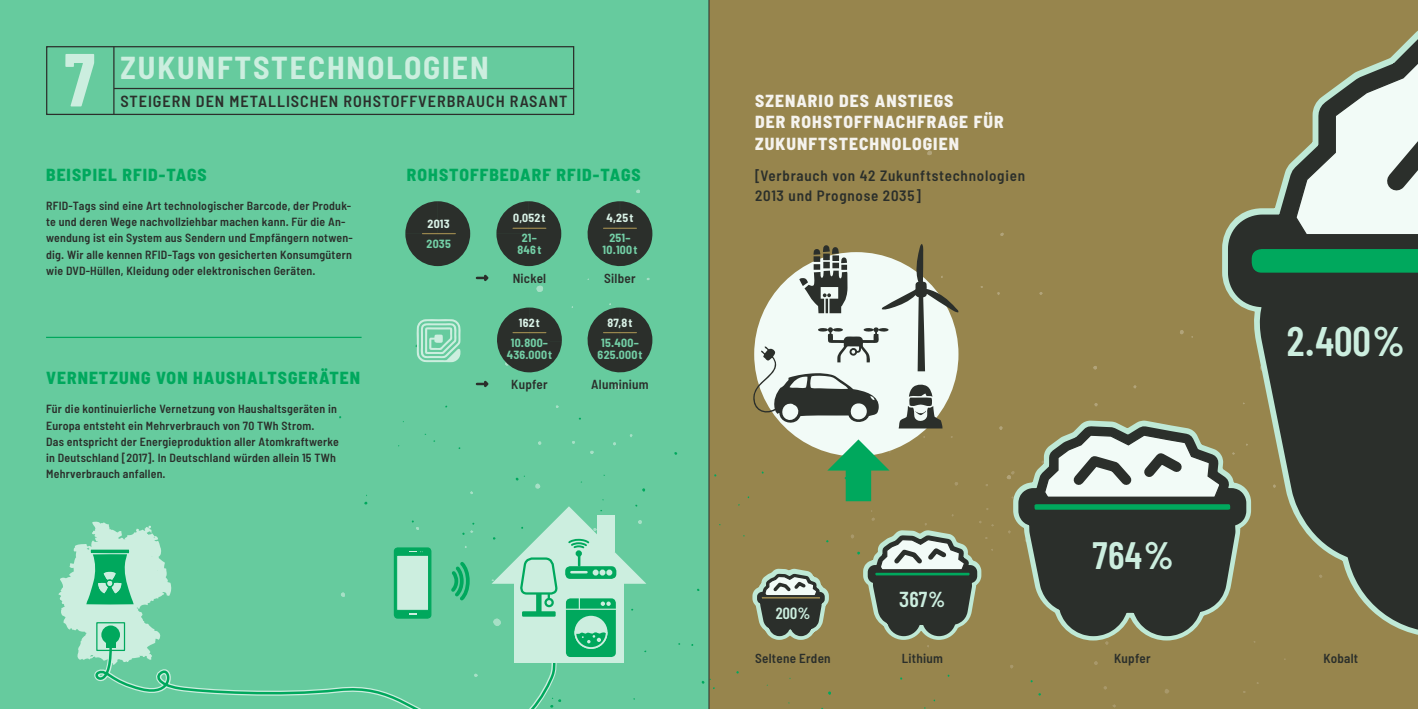
<style>
.page{position:relative;width:1418px;height:709px;background:#fff}
.page>*{position:absolute;margin:0;border:0;box-sizing:border-box;transform-origin:0 0}
.t1{font:700 75px "Barlow Condensed";color:#cceedf}
.t2{font:600 41.38px "Barlow Condensed";color:#cceedf}
.t3{font:600 38.25px "Barlow Condensed";color:#cceedf}
.t4{font:700 semi-condensed 31.75px "Barlow";letter-spacing:.06em;color:#cceedf}
.t5{font:600 21.75px "Barlow Condensed";color:#cceedf}
.t6{font:800 semi-condensed 17.5px "Barlow";letter-spacing:.06em;color:#00a85d}
.t7{font:800 semi-condensed 17.5px/21.2px "Barlow";letter-spacing:.06em;color:#f5f3ee}
.t8{font:600 16.25px "Barlow Condensed";color:#cceedf}
.t9{font:600 semi-condensed 16.12px "Barlow";letter-spacing:.06em;color:#2b2f2b}
.t10{font:600 semi-condensed 15px/20px "Barlow";letter-spacing:.05em;color:#2b2f2b}
.t11{font:600 semi-condensed 13.12px "Barlow";letter-spacing:.02em;color:#2b2f2b}
.t12{font:600 semi-condensed 11.88px/16.2px "Barlow";letter-spacing:.02em;color:#2b2f2b}
.t13{font:700 semi-condensed 11.88px/12.5px "Barlow";letter-spacing:.02em;color:#73cfa6;text-align:center}
.t14{font:700 semi-condensed 11.88px "Barlow";letter-spacing:.02em;color:#d9f2e7}
.s1{font-weight:700}
</style>
<div class="page">
<div style="left:0;top:0;width:1417px;height:709px;background:#66cb9e"></div>
<div style="left:709px;top:0;width:708px;height:709px;background:#97854d"></div>
<svg style="left:927px;top:150px;width:5px;height:5px"></svg>
<svg style="left:1180px;top:330px;width:3px;height:4px"></svg>
<svg style="left:1165px;top:689px;width:4px;height:5px"></svg>
<svg style="left:615px;top:385px;width:5px;height:4px"></svg>
<svg style="left:636px;top:190px;width:4px;height:3px"></svg>
<svg style="left:538px;top:441px;width:3px;height:4px"></svg>
<svg style="left:828px;top:691px;width:3px;height:4px"></svg>
<svg style="left:701px;top:678px;width:14px;height:11px"></svg>
<svg style="left:1222px;top:31px;width:195px;height:604px"></svg>
<svg style="left:1232px;top:48px;width:185px;height:567px"></svg>
<svg style="left:1009px;top:414px;width:246px;height:231px"></svg>
<div style="left:1038px;top:517px;width:188px;height:91px;background:#2b2f2b"></div>
<div style="left:1026px;top:496px;width:211px;height:21px;border:8px solid #2b2f2b;border-radius:5px"></div>
<div style="left:1067px;top:575px;width:52px;height:52px;background:#2b2f2b;border-radius:50%"></div>
<div style="left:1140px;top:575px;width:53px;height:52px;background:#2b2f2b;border-radius:50%"></div>
<svg style="left:1041px;top:434px;width:180px;height:74px;background:#9dada3"></svg>
<svg style="left:851px;top:508px;width:142px;height:139px"></svg>
<svg style="left:743px;top:535px;width:86px;height:105px"></svg>
<hr style="left:46px;top:337px;width:315px;height:1px;background:#00a85d">
<svg style="left:58px;top:474px;width:588px;height:235px"></svg>
<div style="left:545px;top:599px;width:7px;height:7px;background:#cceedf;border-radius:50%"></div>
<div style="left:544px;top:598px;width:10px;height:9px;border:2px solid #00a85d;border-radius:50%"></div>
<div style="left:46px;top:46px;width:528px;height:69px;border:1px solid #2b2f2b"></div>
<hr style="left:114px;top:88px;width:459px;height:1px;background:#2b2f2b">
<hr style="left:113px;top:47px;width:1px;height:67px;background:#2b2f2b">
<svg style="left:405px;top:201px;width:65px;height:65px"></svg>
<svg style="left:587px;top:201px;width:65px;height:66px"></svg>
<svg style="left:587px;top:303px;width:65px;height:70px"></svg>
<hr style="left:603px;top:228px;width:33px;height:1px;background:#97854d">
<hr style="left:603px;top:332px;width:33px;height:1px;background:#97854d">
<svg style="left:747px;top:244px;width:212px;height:257px"></svg>
<hr style="left:422px;top:233px;width:33px;height:1px;background:#97854d">
<svg style="left:477px;top:201px;width:84px;height:91px"></svg>
<svg style="left:477px;top:307px;width:85px;height:81px"></svg>
<svg style="left:415px;top:319px;width:45px;height:43px"></svg>
<hr style="left:708px;top:0;width:1px;height:709px;background:#2b2f2b">
<h1 class="t1" style="left:64px;top:33px;width:32px">7</h1>
<h3 class="t4" style="left:121px;top:48px;width:369px">ZUKUNFTSTECHNOLOGIEN</h3>
<h3 class="t9" style="left:120px;top:91px;width:448px">steigern den metallischen Rohstoffverbrauch rasant</h3>
<h3 class="t6" style="left:46px;top:163px;width:161px">BEISPIEL RFID-TAGS</h3>
<p class="t12" style="left:46px;top:197px;width:308px;text-indent:22px">-Tags sind eine Art technologischer Barcode, der Produk&shy;te und deren Wege nachvollziehbar machen kann. Für die An&shy;wendung ist ein System aus Sendern und Empfängern notwen&shy;dig. Wir alle kennen RFID</p>
<p class="t12" style="left:46px;top:197px;width:7px">RFID</p>
<p class="t12" style="left:46px;top:246px;width:307px;text-indent:122px">-Tags von gesicherten Konsumgütern wie DVD-Hüllen, Kleidung oder elektronischen Geräten.</p>
<h3 class="t6" style="left:46px;top:366px;width:192px">VERNETZUNG VON HAUSHA</h3>
<h3 class="t6" style="left:259px;top:366px;width:103px">LTSGERÄTEN</h3>
<p class="t12" style="left:46px;top:400px;width:294px">Für die kontinuierliche Vernetzung von Haushaltsgeräten in Europa entsteht ein Mehrverbrauch von 70 TWh Strom.<br>Das entspricht der Energieproduktion aller Atomkraftwerke in Deutschland [2017]. In Deutschland würden allein 15 TWh Mehrverbrauch anfallen.</p>
<h3 class="t6" style="left:407px;top:164px;width:235px">ROHSTOFFBEDARF RFID-TAGS</h3>
<p class="t14" style="left:427px;top:217px;width:24px">2013</p>
<p class="t13" style="left:426px;top:238px;width:26px">2035</p>
<p class="t14" style="left:513px;top:210px;width:34px">0,052T</p>
<p class="t13" style="left:517px;top:231px;width:26px">21–<br>846 T</p>
<p class="t14" style="left:606px;top:210px;width:28px">4,25T</p>
<p class="t13" style="left:602px;top:231px;width:36px">251–<br>10.100T</p>
<p class="t11" style="left:512px;top:270px;width:35px">Nickel</p>
<p class="t11" style="left:604px;top:270px;width:33px">Silber</p>
<p class="t14" style="left:519px;top:315px;width:23px">162T</p>
<p class="t13" style="left:506px;top:336px;width:47px">10.800–<br>436.000T</p>
<p class="t14" style="left:607px;top:315px;width:27px">87,8T</p>
<p class="t13" style="left:597px;top:336px;width:46px;text-align:left">15.400–<br>625.000T</p>
<p class="t11" style="left:511px;top:376px;width:38px">Kupfer</p>
<p class="t11" style="left:591px;top:376px;width:59px">Aluminium</p>
<h3 class="t7" style="left:755px;top:90px;width:250px;text-indent:84px">DES ANSTIEGS<br>DER ROHSTOFF-NACHFRAGE FÜR<br>ZUKUNFTSTECHNOLOGIEN</h3>
<h3 class="t7" style="left:755px;top:90px;width:62px">SZENARIO</h3>
<p class="t10" style="left:755px;top:165px;width:271px">[Verbrauch von 42 Zukunftstechnologien<br>2013 und Prognose 2035]</p>
<h3 class="t8" style="left:775px;top:603px;width:36px">200<span class="s1">%</span></h3>
<h3 class="t5" style="left:899px;top:585px;width:48px">367<span class="s1">%</span></h3>
<h3 class="t3" style="left:1092px;top:531px;width:82px">764<span class="s1">%</span></h3>
<h2 class="t2" style="left:1286px;top:315px;width:119px">2.400<span class="s1">%</span></h2>
<p class="t11" style="left:755px;top:650px;width:77px">Seltene Erden</p>
<p class="t11" style="left:901px;top:650px;width:43px">Lithium</p>
<p class="t11" style="left:1114px;top:650px;width:38px">Kupfer</p>
<p class="t11" style="left:1323px;top:650px;width:36px">Kobalt</p>
</div>
